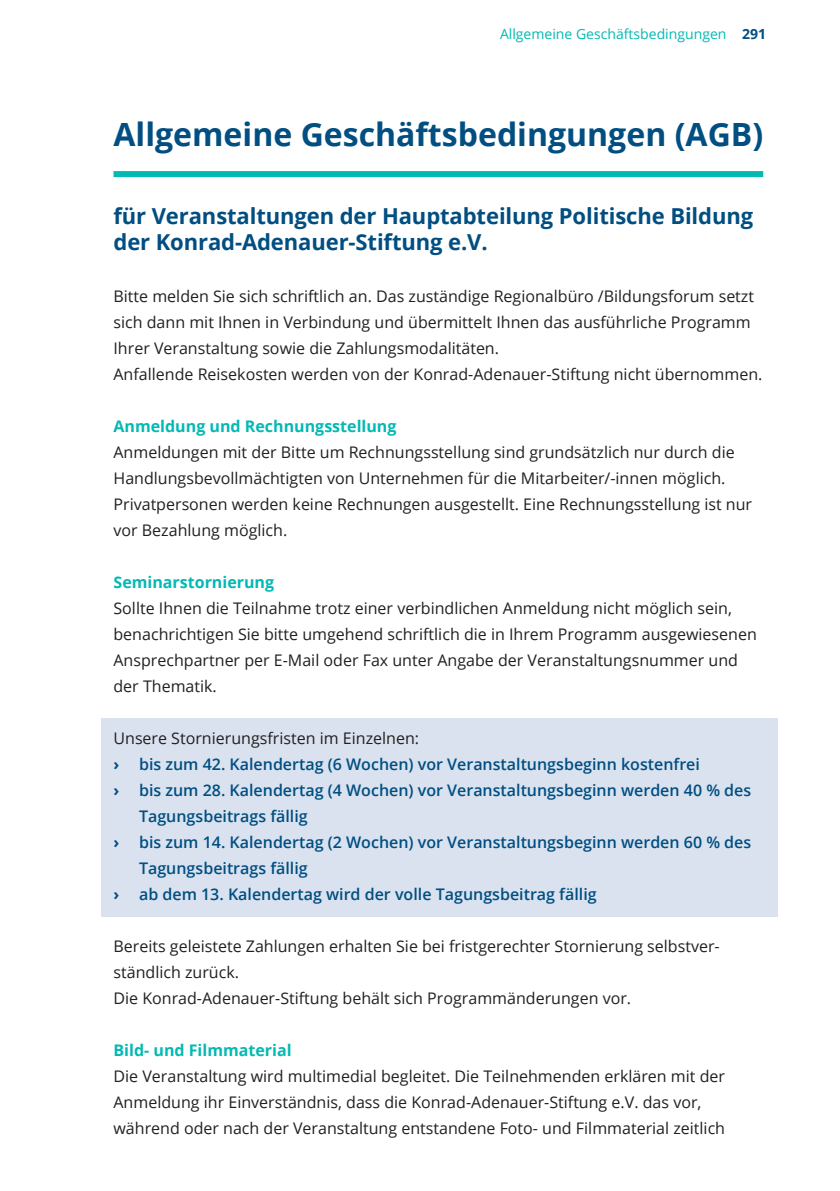
<style>
.page{position:relative;width:840px;height:1191px;background:#fff}
.page>*{position:absolute;margin:0;border:0;box-sizing:border-box;transform-origin:0 0}
.t1{font:700 32px "Open Sans";color:#004e82}
.t2{font:700 22px/26px "Open Sans";letter-spacing:-.005em;color:#004e82}
.t3{font:16px/26px "Open Sans";color:#231f20}
.t4{font:600 16px "Open Sans";color:#004e82}
.t5{font:700 16px "Open Sans";color:#03b9b4}
.t6{font:14px "Open Sans";color:#03b9b4}
.s1{font-weight:700;color:#004e82}
.s2{font-weight:700}
</style>
<div class="page">
<div style="left:101px;top:718px;width:676px;height:199px;background:#d9e2ee"></div>
<div style="left:113px;top:171px;width:649px;height:6px;background:#03b9b4"></div>
<p class="t6" style="left:499px;top:24px;width:267px">Allgemeine Geschäftsbedingungen <span class="s1">291</span></p>
<h1 class="t1" style="left:113px;top:112px;width:651px">Allgemeine Geschäftsbedingungen (AGB)</h1>
<h2 class="t2" style="left:113px;top:202px;width:641px">für Veranstaltungen der Hauptabteilung Politische Bildung der Konrad-Adenauer-Stiftung e.V.</h2>
<p class="t3" style="left:113px;top:283px;width:650px">Bitte melden Sie sich schriftlich an. Das zuständige Regionalbüro /Bildungsforum setzt sich dann mit Ihnen in Verbindung und übermittelt Ihnen das ausführliche Programm Ihrer Veranstaltung sowie die Zahlungsmodalitäten.<br>Anfallende Reisekosten werden von der Konrad-Adenauer-Stiftung nicht übernommen.</p>
<p class="t5" style="left:113px;top:415px;width:284px">Anmeldung und Rechnungsstellung</p>
<p class="t3" style="left:113px;top:439px;width:639px">Anmeldungen mit der Bitte um Rechnungsstellung sind grundsätzlich nur durch die Handlungsbevollmächtigten von Unternehmen für die Mitarbeiter/-innen möglich.<br>Privatpersonen werden keine Rechnungen ausgestellt. Eine Rechnungsstellung ist nur vor Bezahlung möglich.</p>
<p class="t5" style="left:113px;top:571px;width:162px">Seminarstornierung</p>
<p class="t3" style="left:113px;top:595px;width:644px">Sollte Ihnen die Teilnahme trotz einer verbindlichen Anmeldung nicht möglich sein, benachrichtigen Sie bitte umgehend schriftlich die in Ihrem Programm ausgewiesenen Ansprechpartner per E-Mail oder Fax unter Angabe der Veranstaltungsnummer und der Thematik.</p>
<p class="t3" style="left:113px;top:725px;width:307px">Unsere Stornierungsfristen im Einzelnen:</p>
<p class="t4" style="left:113px;top:753px;width:587px"><span class="s2">›</span> bis zum 42. Kalendertag (6 Wochen) vor Veranstaltungsbeginn kostenfrei</p>
<p class="t4" style="left:113px;top:779px;width:639px"><span class="s2">›</span> bis zum 28. Kalendertag (4 Wochen) vor Veranstaltungsbeginn werden 40 % des</p>
<p class="t4" style="left:139px;top:805px;width:170px">Tagungsbeitrags fällig</p>
<p class="t4" style="left:113px;top:831px;width:639px"><span class="s2">›</span> bis zum 14. Kalendertag (2 Wochen) vor Veranstaltungsbeginn werden 60 % des</p>
<p class="t4" style="left:139px;top:857px;width:170px">Tagungsbeitrags fällig</p>
<p class="t4" style="left:113px;top:883px;width:484px"><span class="s2">›</span> ab dem 13. Kalendertag wird der volle Tagungsbeitrag fällig</p>
<p class="t3" style="left:113px;top:933px;width:607px">Bereits geleistete Zahlungen erhalten Sie bei fristgerechter Stornierung selbstver&shy;ständlich zurück.<br>Die Konrad-Adenauer-Stiftung behält sich Programmänderungen vor.</p>
<p class="t5" style="left:113px;top:1039px;width:179px">Bild- und Filmmaterial</p>
<p class="t3" style="left:113px;top:1063px;width:612px">Die Veranstaltung wird multimedial begleitet. Die Teilnehmenden erklären mit der<br>Anmeldung ihr Einverständnis, dass die Konrad-Adenauer-Stiftung e.V. das vor, während oder nach der Veranstaltung entstandene Foto- und Filmmaterial zeitlich</p>
</div>
